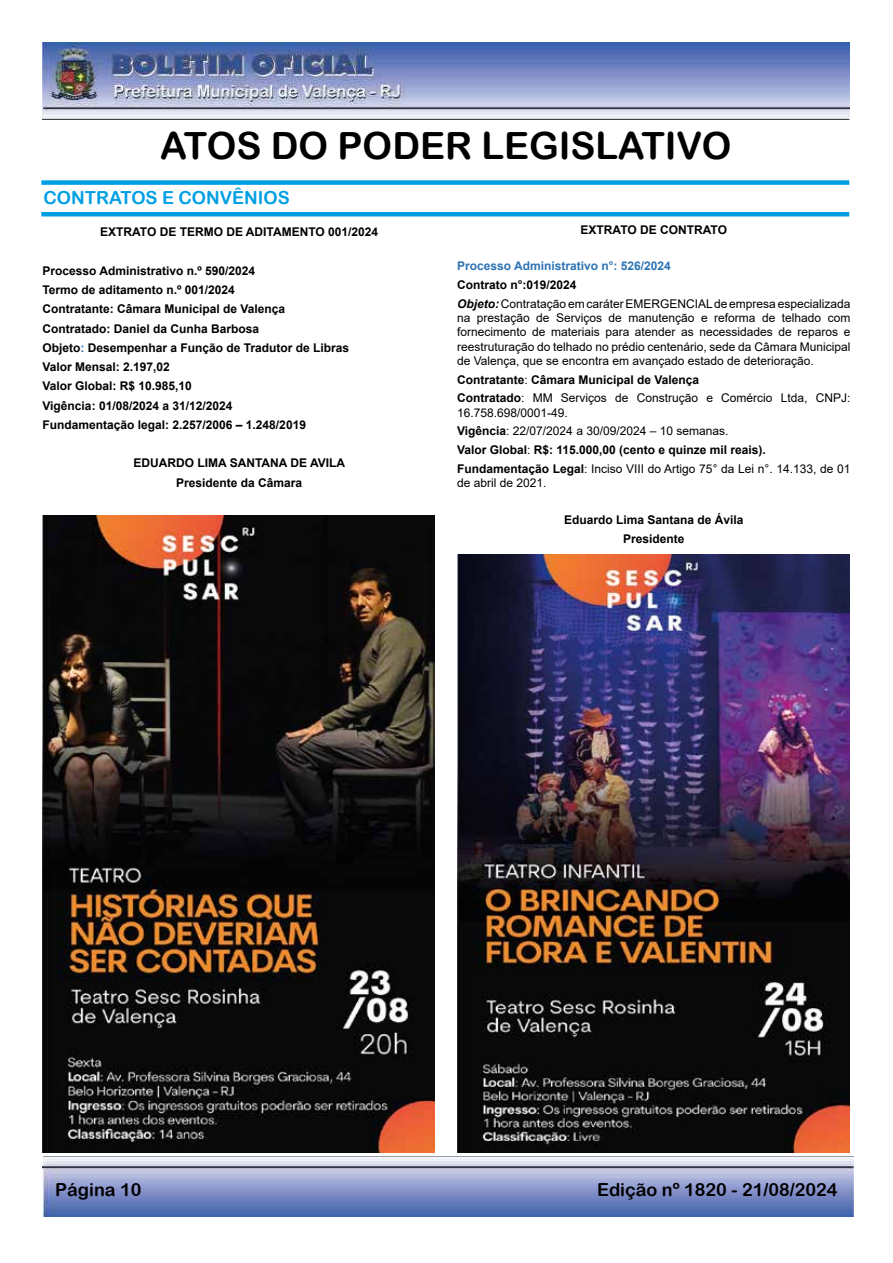
<style>
.page{position:relative;width:893px;height:1263px;background:#fff}
.page>*{position:absolute;margin:0;border:0;box-sizing:border-box;transform-origin:0 0}
.t1{font:37.5px "Arial Rounded MT Bold";color:#000}
.t2{font:18px "Arial Rounded MT Bold";color:#000}
.t3{font:18px "Arial Rounded MT Bold";color:#009fe3}
.t4{font:700 12px/19.2px "Arial";color:#000}
.t5{font:12px/18.6px "Arial";color:#000}
.t6{font:700 12px "Arial";color:#2e74b5}
.s1{color:#2e74b5}
.s2{font-weight:700}
.s3{font-weight:700;font-style:italic}
.s4{font-weight:400}
</style>
<div class="page">
<img style="left:43px;top:43px;width:806px;height:76px">
<img style="left:43px;top:1157px;width:810px;height:60px">
<hr style="left:41px;top:212px;width:808px;height:4px;background:#009fe3">
<div style="left:41px;top:180px;width:808px;height:5px;background:#009fe3"></div>
<img style="left:43px;top:516px;width:391px;height:636px">
<img style="left:457px;top:555px;width:392px;height:597px">
<h1 class="t1" style="left:160px;top:124px;width:573px">ATOS DO PODER LEGISLATIVO</h1>
<h2 class="t3" style="left:44px;top:187px;width:248px">CONTRATOS E CONVÊNIOS</h2>
<p class="t4" style="left:100px;top:223px;width:280px">EXTRATO DE TERMO DE ADITAMENTO 001/2024</p>
<p class="t4" style="left:43px;top:261px;width:308px">Processo Administrativo n.º 590/2024<br>Termo de aditamento n.º 001/2024<br>Contratante: Câmara Municipal de Valença Contratado: Daniel da Cunha Barbosa<br>Objeto<span class="s1">:</span> Desempenhar a Função de Tradutor de Libras Valor Mensal: 2.197,02<br>Valor Global: R$ 10.985,10<br>Vigência: 01/08/2024 a 31/12/2024<br>Fundamentação legal: 2.257/2006 – 1.248/2019</p>
<p class="t4" style="left:134px;top:454px;width:213px;text-align:center">EDUARDO LIMA SANTANA DE AVILA<br>Presidente da Câmara</p>
<p class="t4" style="left:581px;top:220px;width:148px">EXTRATO DE CONTRATO</p>
<p class="t6" style="left:457px;top:258px;width:215px">Processo Administrativo n°: 526/2024</p>
<p class="t5" style="left:457px;top:275px;width:395px"><span class="s2">Contrato n°:019/2024<br></span><span class="s3">Objeto:</span> Contratação em caráter EMERGENCIAL de empresa especializada</p>
<p class="t5" style="left:457px;top:310px;width:395px;line-height:14.4px;text-align:justify">na prestação de Serviços de manutenção e reforma de telhado com fornecimento de materiais para atender as necessidades de reparos e reestruturação do telhado no prédio centenário, sede da Câmara Municipal de Valença, que se encontra em avançado estado de deterioração.</p>
<p class="t4" style="left:457px;top:370px;width:395px;line-height:18.6px">Contratante<span class="s4">:</span> Câmara Municipal de Valença<br>Contratado<span class="s4">: MM Serviços de Construção e Comércio Ltda, CNPJ:</span></p>
<p class="t5" style="left:457px;top:403px;width:395px">16.758.698/0001-49.<br><span class="s2">Vigência</span>: 22/07/2024 a 30/09/2024 – 10 semanas.<br><span class="s2">Valor Global</span>: <span class="s2">R$: 115.000,00 (cento e quinze mil reais).<br>Fundamentação Legal</span>: Inciso VIII do Artigo 75° da Lei n°. 14.133, de 01</p>
<p class="t5" style="left:457px;top:474px;width:91px">de abril de 2021.</p>
<p class="t4" style="left:564px;top:511px;width:181px;line-height:18.6px;text-align:center">Eduardo Lima Santana de Ávila<br>Presidente</p>
<h2 class="t2" style="left:55px;top:1179px;width:88px">Página 10</h2>
<h2 class="t2" style="left:597px;top:1179px;width:242px">Edição nº 1820 - 21/08/2024</h2>
</div>
